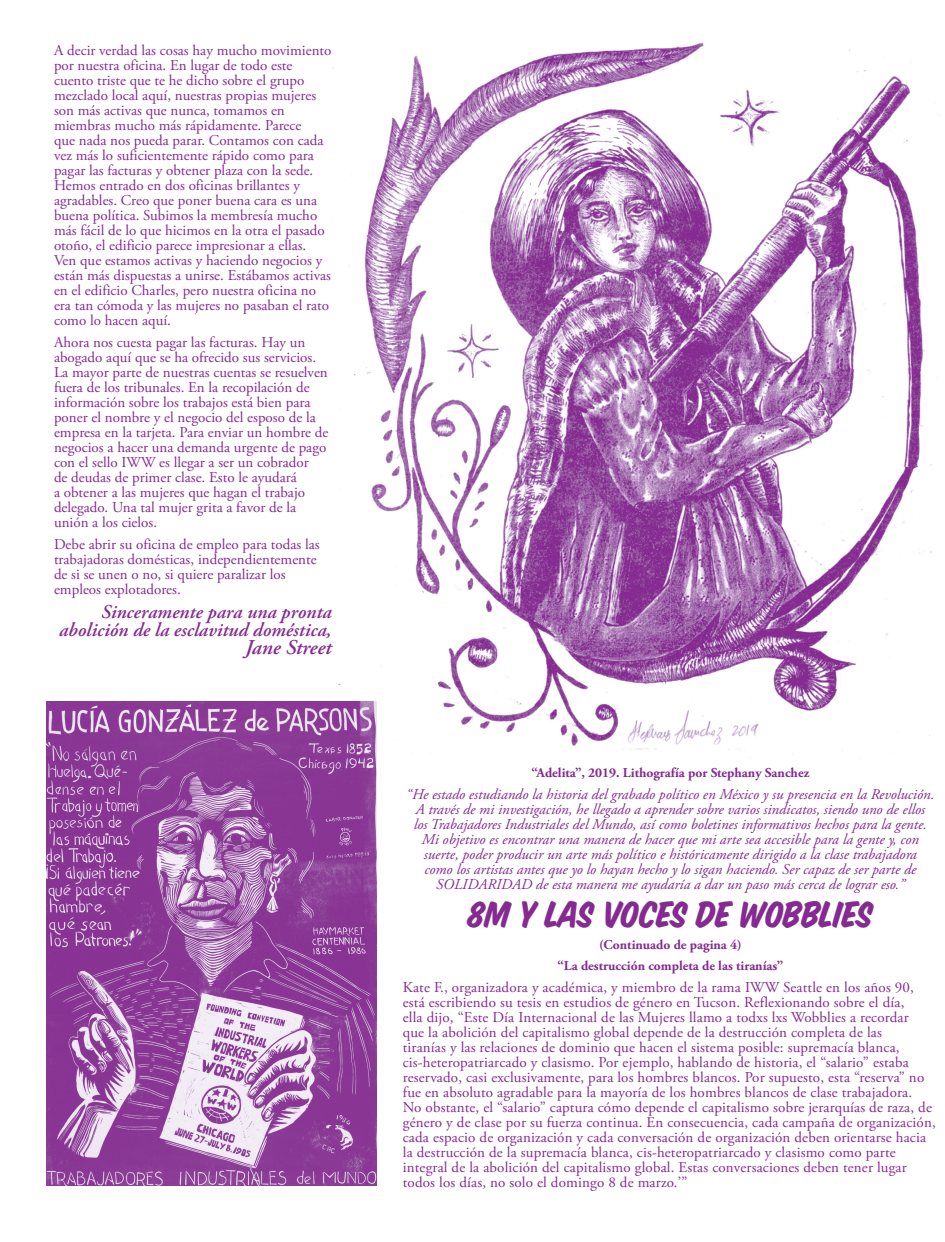
<style>
.page{position:relative;width:945px;height:1242px;background:#fff}
.page>*{position:absolute;margin:0;border:0;box-sizing:border-box;transform-origin:0 0}
.t1{font:40.5px "House Slant";letter-spacing:-.01em;color:#852a91}
.t2{font:italic 600 21px "Adobe Garamond Pro";color:#852a91}
.t3{font:italic 600 19.5px/18px "Adobe Garamond Pro";color:#852a91;text-align:right}
.t4{font:15px/15px "Adobe Garamond Pro";color:#852a91}
.t5{font:italic 15px/15px "Adobe Garamond Pro";color:#852a91;text-align:center}
.t6{font:700 13.5px/21.8px "Adobe Garamond Pro";color:#852a91;text-align:center}
</style>
<div class="page">
<img style="left:333px;top:42px;width:599px;height:725px">
<img style="left:46px;top:701px;width:330px;height:484px">
<p class="t4" style="left:54px;top:43px;width:279px">A decir verdad las cosas hay mucho movimiento por nuestra oficina. En lugar de todo este cuento triste que te he dicho sobre el grupo mezclado local aquí, nuestras propias mujeres son más activas que nunca, tomamos en miembras mucho más rápidamente. Parece<br>que nada nos pueda parar. Contamos con cada vez más lo suficientemente rápido como para pagar las facturas y obtener plaza con la sede.<br>Hemos entrado en dos oficinas brillantes y agradables. Creo que poner buena cara es una buena política. Subimos la membresía mucho más fácil de lo que hicimos en la otra el pasado otoño, el edificio parece impresionar a ellas.<br>Ven que estamos activas y haciendo negocios y están más dispuestas a unirse. Estábamos activas en el edificio Charles, pero nuestra oficina no era tan cómoda y las mujeres no pasaban el rato como lo hacen aquí.</p>
<p class="t4" style="left:54px;top:335px;width:276px">Ahora nos cuesta pagar las facturas. Hay un abogado aquí que se ha ofrecido sus servicios.<br>La mayor parte de nuestras cuentas se resuelven fuera de los tribunales. En la recopilación de información sobre los trabajos está bien para poner el nombre y el negocio del esposo de la empresa en la tarjeta. Para enviar un hombre de negocios a hacer una demanda urgente de pago con el sello IWW es llegar a ser un cobrador<br>de deudas de primer clase. Esto le ayudará<br>a obtener a las mujeres que hagan el trabajo delegado. Una tal mujer grita a favor de la unión a los cielos.</p>
<p class="t4" style="left:54px;top:537px;width:267px">Debe abrir su oficina de empleo para todas las trabajadoras domésticas, independientemente de si se unen o no, si quiere paralizar los empleos explotadores.</p>
<h3 class="t3" style="left:59px;top:604px;width:274px">Sinceramente para una pronta abolición de la esclavitud doméstica,</h3>
<h2 class="t2" style="left:245px;top:636px;width:88px">Jane Street</h2>
<p class="t6" style="left:532px;top:762px;width:279px">“Adelita”, 2019. Lithografía por Stephany Sanchez</p>
<p class="t5" style="left:406px;top:787px;width:530px">“He estado estudiando la historia del grabado político en México y su presencia en la Revolución.<br>A través de mi investigación, he llegado a aprender sobre varios sindicatos, siendo uno de ellos<br>los Trabajadores Industriales del Mundo, así como boletines informativos hechos para la gente.<br>Mi objetivo es encontrar una manera de hacer que mi arte sea accesible para la gente y, con suerte, poder producir un arte más político e históricamente dirigido a la clase trabajadora<br>como los artistas antes que yo lo hayan hecho y lo sigan haciendo. Ser capaz de ser parte de SOLIDARIDAD de esta manera me ayudaría a dar un paso más cerca de lograr eso.”</p>
<h1 class="t1" style="left:468px;top:889px;width:407px">8M Y LAS VOCES DE WOBBLIES</h1>
<p class="t6" style="left:558px;top:934px;width:227px">(Continuado de pagina 4)<br>“La destrucción completa de las tiranías”</p>
<p class="t4" style="left:403px;top:980px;width:534px">Kate F., organizadora y académica, y miembro de la rama IWW Seattle en los años 90, está escribiendo su tesis en estudios de género en Tucson. Reflexionando sobre el día,<br>ella dijo, “Este Día Internacional de las Mujeres llamo a todxs lxs Wobblies a recordar<br>que la abolición del capitalismo global depende de la destrucción completa de las<br>tiranías y las relaciones de dominio que hacen el sistema posible: supremacía blanca, cis-heteropatriarcado y clasismo. Por ejemplo, hablando de historia, el “salario” estaba reservado, casi exclusivamente, para los hombres blancos. Por supuesto, esta “reserva” no fue en absoluto agradable para la mayoría de los hombres blancos de clase trabajadora.<br>No obstante, el “salario” captura cómo depende el capitalismo sobre jerarquías de raza, de género y de clase por su fuerza continua. En consecuencia, cada campaña de organización, cada espacio de organización y cada conversación de organización deben orientarse hacia la destrucción de la supremacía blanca, cis-heteropatriarcado y clasismo como parte integral de la abolición del capitalismo global. Estas conversaciones deben tener lugar todos los días, no solo el domingo 8 de marzo.’”</p>
</div>
